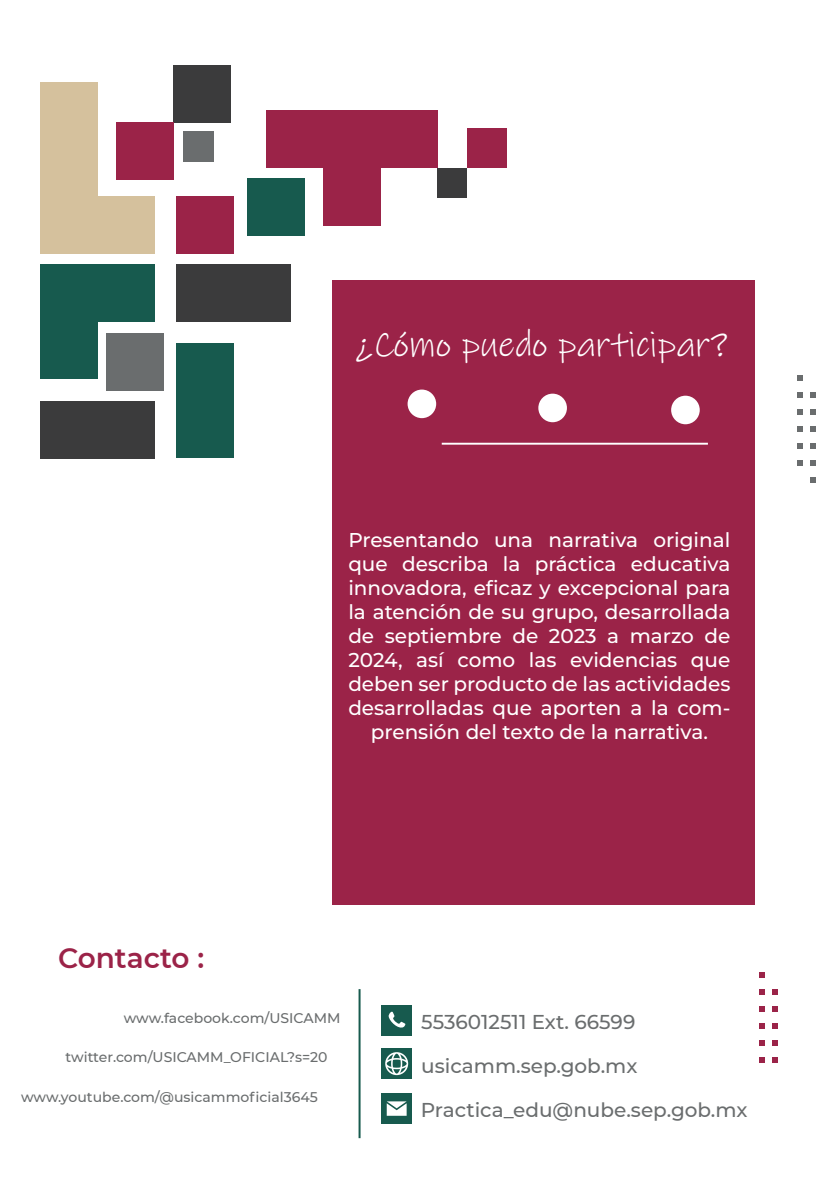
<style>
.page{position:relative;width:840px;height:1191px;background:#fff}
.page>*{position:absolute;margin:0;border:0;box-sizing:border-box;transform-origin:0 0}
.t1{font:36px "Ink Free";color:#fff}
.t2{font:600 27.8px "Montserrat";color:#9b2348}
.t3{font:100 20px/24px "Montserrat";color:#fff;text-align:center}
.t4{font:500 20px "Montserrat";color:#6a6d6e}
.t5{font:500 14px "Montserrat";color:#6a6d6e}
</style>
<div class="page">
<svg style="left:810px;top:392px;width:5px;height:6px"></svg>
<svg style="left:810px;top:409px;width:5px;height:6px"></svg>
<svg style="left:810px;top:426px;width:5px;height:6px"></svg>
<svg style="left:810px;top:443px;width:5px;height:6px"></svg>
<svg style="left:810px;top:460px;width:5px;height:5px"></svg>
<svg style="left:810px;top:477px;width:5px;height:5px"></svg>
<svg style="left:797px;top:375px;width:5px;height:6px"></svg>
<svg style="left:797px;top:392px;width:5px;height:6px"></svg>
<svg style="left:797px;top:409px;width:5px;height:6px"></svg>
<svg style="left:797px;top:426px;width:5px;height:6px"></svg>
<svg style="left:797px;top:443px;width:5px;height:6px"></svg>
<svg style="left:797px;top:460px;width:5px;height:5px"></svg>
<svg style="left:772px;top:989px;width:5px;height:6px"></svg>
<svg style="left:772px;top:1006px;width:5px;height:6px"></svg>
<svg style="left:772px;top:1023px;width:5px;height:6px"></svg>
<svg style="left:772px;top:1040px;width:5px;height:6px"></svg>
<svg style="left:772px;top:1057px;width:5px;height:6px"></svg>
<svg style="left:759px;top:972px;width:5px;height:6px"></svg>
<svg style="left:759px;top:989px;width:5px;height:6px"></svg>
<svg style="left:759px;top:1006px;width:5px;height:6px"></svg>
<svg style="left:759px;top:1023px;width:5px;height:6px"></svg>
<svg style="left:759px;top:1040px;width:5px;height:6px"></svg>
<svg style="left:759px;top:1057px;width:5px;height:6px"></svg>
<div style="left:106px;top:334px;width:57px;height:57px;background:#6a6d6e"></div>
<div style="left:173px;top:65px;width:57px;height:57px;background:#3b3b3c"></div>
<div style="left:183px;top:132px;width:30px;height:30px;background:#6a6d6e"></div>
<div style="left:176px;top:343px;width:57px;height:57px;background:#175a4e"></div>
<div style="left:176px;top:400px;width:57px;height:57px;background:#175a4e"></div>
<div style="left:247px;top:179px;width:57px;height:57px;background:#175a4e"></div>
<div style="left:176px;top:196px;width:57px;height:58px;background:#9b2348"></div>
<div style="left:116px;top:122px;width:57px;height:57px;background:#9b2348"></div>
<div style="left:467px;top:128px;width:39px;height:40px;background:#9b2348"></div>
<div style="left:176px;top:264px;width:57px;height:57px;background:#3b3b3c"></div>
<div style="left:233px;top:264px;width:57px;height:57px;background:#3b3b3c"></div>
<div style="left:40px;top:401px;width:57px;height:58px;background:#3b3b3c"></div>
<div style="left:97px;top:401px;width:57px;height:58px;background:#3b3b3c"></div>
<div style="left:40px;top:196px;width:57px;height:58px;background:#d5c19d"></div>
<div style="left:97px;top:196px;width:57px;height:58px;background:#d5c19d"></div>
<div style="left:40px;top:139px;width:57px;height:57px;background:#d5c19d"></div>
<div style="left:40px;top:82px;width:57px;height:57px;background:#d5c19d"></div>
<div style="left:40px;top:321px;width:57px;height:57px;background:#175a4e"></div>
<div style="left:40px;top:264px;width:57px;height:57px;background:#175a4e"></div>
<div style="left:97px;top:264px;width:57px;height:57px;background:#175a4e"></div>
<div style="left:323px;top:168px;width:57px;height:57px;background:#9b2348"></div>
<div style="left:323px;top:111px;width:57px;height:57px;background:#9b2348"></div>
<div style="left:380px;top:111px;width:57px;height:57px;background:#9b2348"></div>
<div style="left:437px;top:168px;width:30px;height:30px;background:#3b3b3c"></div>
<div style="left:266px;top:111px;width:57px;height:57px;background:#9b2348"></div>
<div style="left:332px;top:281px;width:422px;height:624px;background:#9b2348"></div>
<div style="left:381px;top:1048px;width:31px;height:31px;background:#175a4e"></div>
<svg style="left:385px;top:1052px;width:23px;height:23px"></svg>
<div style="left:381px;top:1005px;width:31px;height:30px;background:#175a4e"></div>
<svg style="left:388px;top:1011px;width:18px;height:17px"></svg>
<div style="left:381px;top:1093px;width:31px;height:30px;background:#175a4e"></div>
<svg style="left:386px;top:1101px;width:20px;height:14px"></svg>
<hr style="left:358px;top:989px;width:2px;height:149px;background:#175a4e">
<hr style="left:441px;top:443px;width:266px;height:2px;background:#fff">
<div style="left:407px;top:389px;width:29px;height:29px;background:#fff;border-radius:50%"></div>
<div style="left:538px;top:394px;width:28px;height:28px;background:#fff;border-radius:50%"></div>
<div style="left:670px;top:396px;width:29px;height:28px;background:#fff;border-radius:50%"></div>
<h1 class="t1" style="left:355px;top:321px;width:374px">¿Cómo puedo participar?</h1>
<p class="t3" style="left:348px;top:528px;width:383px">Presentando una narrativa original que describa la práctica educativa innovadora, eficaz y excepcional para la atención de su grupo, desarrollada de septiembre de 2023 a marzo de 2024, así como las evidencias que deben ser producto de las actividades desarrolladas que aporten a la com&shy;prensión del texto de la narrativa.</p>
<h2 class="t2" style="left:58px;top:938px;width:147px">Contacto :</h2>
<p class="t5" style="left:124px;top:1008px;width:218px">www.facebook.com/USICAMM</p>
<p class="t5" style="left:65px;top:1047px;width:263px">twitter.com/USICAMM_OFICIAL?s=20</p>
<p class="t5" style="left:21px;top:1087px;width:298px">www.youtube.com/@usicammoficial3645</p>
<p class="t4" style="left:421px;top:1008px;width:215px">5536012511 Ext. 66599</p>
<p class="t4" style="left:421px;top:1051px;width:217px">usicamm.sep.gob.mx</p>
<p class="t4" style="left:420px;top:1095px;width:328px">Practica_edu@nube.sep.gob.mx</p>
</div>
